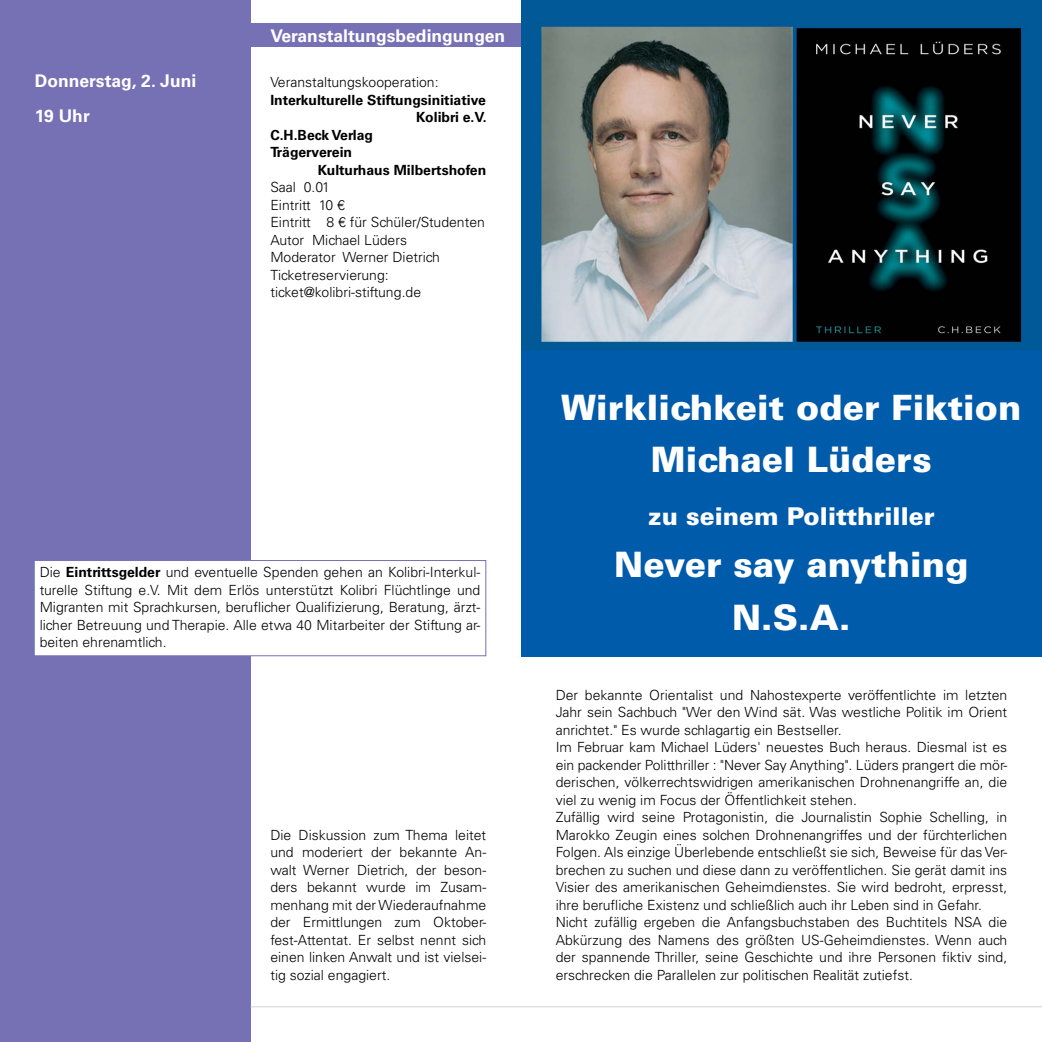
<style>
.page{position:relative;width:1042px;height:1042px;background:#fff}
.page>*{position:absolute;margin:0;border:0;box-sizing:border-box;transform-origin:0 0}
.t1{font:900 35px/52.5px "Univers LT";color:#fff;text-align:center}
.t2{font:900 24.5px "Univers LT";color:#fff}
.t3{font:700 17.5px/35px "Univers LT";color:#fff}
.t4{font:300 14px/17.5px "Univers LT";color:#000}
.t5{font:700 14px "Univers LT";color:#000}
.s1{font-weight:700}
</style>
<div class="page">
<div style="left:0;top:0;width:251px;height:1042px;background:#7670b4"></div>
<div style="left:241px;top:23px;width:285px;height:23px;background:#7670b4"></div>
<hr style="left:251px;top:1006px;width:791px;height:1px;background:#d1d3d4">
<div style="left:34px;top:560px;width:452px;height:96px;background:#fff"></div>
<div style="left:34px;top:560px;width:452px;height:96px;border:1px solid #7670b4"></div>
<div style="left:521px;top:350px;width:521px;height:306px;background:#005baa"></div>
<img style="left:521px;top:0;width:521px;height:350px">
<p class="t3" style="left:270px;top:18px;width:236px">Veranstaltungsbedingungen</p>
<p class="t3" style="left:35px;top:64px;width:163px">Donnerstag, 2. Juni<br>19 Uhr</p>
<p class="t4" style="left:270px;top:74px;width:170px">Veranstaltungskooperation:</p>
<p class="t5" style="left:270px;top:92px;width:217px">Interkulturelle Stiftungsinitiative</p>
<p class="t5" style="left:416px;top:109px;width:72px">Kolibri e.V.</p>
<p class="t5" style="left:270px;top:127px;width:104px">C.H.Beck Verlag</p>
<p class="t5" style="left:270px;top:144px;width:83px">Trägerverein</p>
<p class="t5" style="left:318px;top:162px;width:170px">Kulturhaus Milbertshofen</p>
<p class="t4" style="left:270px;top:179px;width:216px">Saal 0.01<br>Eintritt 10 €<br>Eintritt 8 € für Schüler/Studenten<br>Autor Michael Lüders<br>Moderator Werner Dietrich<br>Ticketreservierung: ticket@kolibri-stiftung.de</p>
<p class="t4" style="left:40px;top:564px;width:442px;text-align:justify">Die <span class="s1">Eintrittsgelder</span> und eventuelle Spenden gehen an Kolibri-Interkul&shy;turelle Stiftung e.V. Mit dem Erlös unterstützt Kolibri Flüchtlinge und Migranten mit Sprachkursen, beruflicher Qualifizierung, Beratung, ärzt&shy;licher Betreuung und Therapie. Alle etwa 40 Mitarbeiter der Stiftung ar&shy;beiten ehrenamtlich.</p>
<p class="t4" style="left:270px;top:826px;width:217px;text-align:justify">Die Diskussion zum Thema leitet und moderiert der bekannte An&shy;walt Werner Dietrich, der beson&shy;ders bekannt wurde im Zusam&shy;menhang mit der Wiederaufnahme der Ermittlungen zum Oktober&shy;fest-Attentat. Er selbst nennt sich einen linken Anwalt und ist vielsei&shy;tig sozial engagiert.</p>
<h1 class="t1" style="left:561px;top:381px;width:462px">Wirklichkeit oder Fiktion<br>Michael Lüders</h1>
<h2 class="t2" style="left:648px;top:501px;width:288px">zu seinem Politthriller</h2>
<h1 class="t1" style="left:614px;top:538px;width:356px">Never say anything<br>N.S.A.</h1>
<p class="t4" style="left:556px;top:686px;width:453px">Der bekannte Orientalist und Nahostexperte veröffentlichte im letzten Jahr sein Sachbuch "Wer den Wind sät. Was westliche Politik im Orient anrichtet." Es wurde schlagartig ein Bestseller.<br>Im Februar kam Michael Lüders' neuestes Buch heraus. Diesmal ist es ein packender Politthriller : "Never Say Anything". Lüders prangert die mör&shy;derischen, völkerrechtswidrigen amerikanischen Drohnenangriffe an, die viel zu wenig im Focus der Öffentlichkeit stehen.<br>Zufällig wird seine Protagonistin, die Journalistin Sophie Schelling, in Marokko Zeugin eines solchen Drohnenangriffes und der fürchterlichen Folgen. Als einzige Überlebende entschließt sie sich, Beweise für das Ver&shy;brechen zu suchen und diese dann zu veröffentlichen. Sie gerät damit ins Visier des amerikanischen Geheimdienstes. Sie wird bedroht, erpresst, ihre berufliche Existenz und schließlich auch ihr Leben sind in Gefahr.<br>Nicht zufällig ergeben die Anfangsbuchstaben des Buchtitels NSA die Abkürzung des Namens des größten US-Geheimdienstes. Wenn auch der spannende Thriller, seine Geschichte und ihre Personen fiktiv sind, erschrecken die Parallelen zur politischen Realität zutiefst.</p>
</div>
